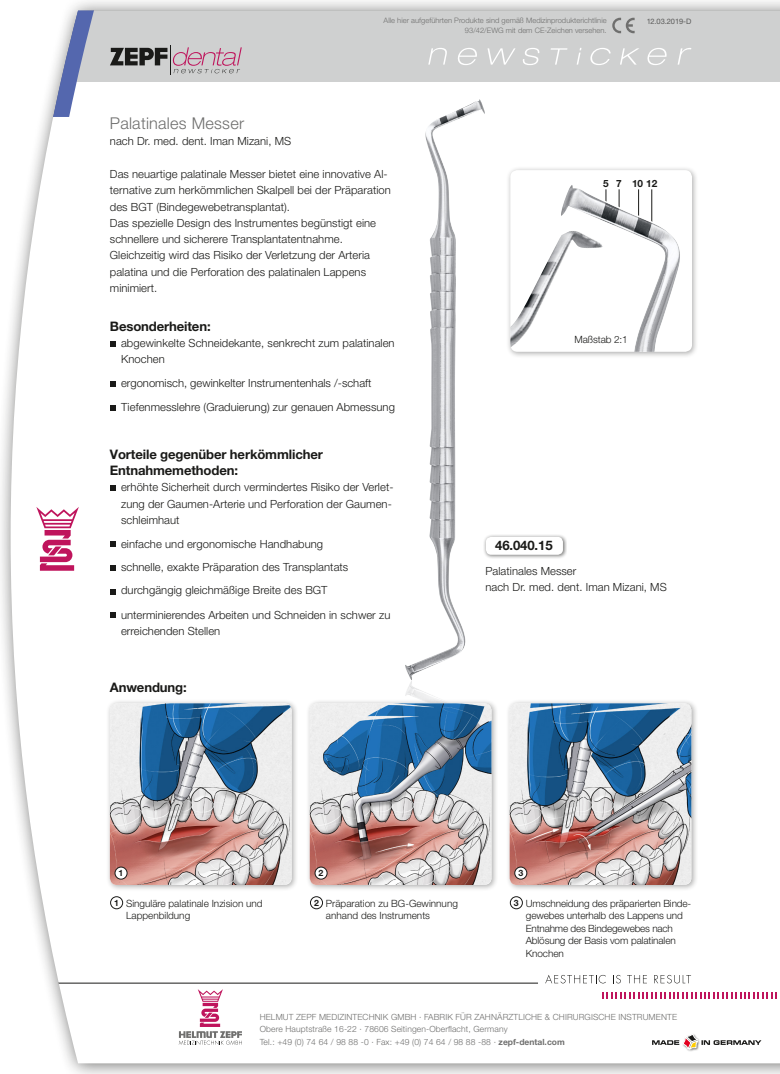
<style>
.page{position:relative;width:780px;height:1074px;background:#fff}
.page>*{position:absolute;margin:0;border:0;box-sizing:border-box;transform-origin:0 0}
.t1{font:300 16.25px "Helvetica Neue LT Pro";letter-spacing:.015em;color:#6f6f6e}
.t2{font:700 13.12px/15.8px "Helvetica Neue LT Pro";letter-spacing:-.01em;color:#1a1a18}
.t3{font:300 11.25px/16.2px "Helvetica Neue LT Pro";letter-spacing:.005em;color:#1a1a18}
.t4{font:300 10px/12.5px "Helvetica Neue LT Pro";letter-spacing:-.01em;color:#1a1a18}
.t5{font:700 10px "Helvetica Neue LT Pro";color:#1a1a18}
.t6{font:700 8.75px "Helvetica Neue LT Pro";color:#1a1a18}
.t7{font:300 8.5px/12.5px "Helvetica Neue LT Pro";letter-spacing:.015em;color:#6f6f6e}
.t8{font:300 7.5px "Helvetica Neue LT Pro";letter-spacing:.005em;color:#6f6f6e}
.t9{font:7.5px "Helvetica Neue LT Pro";letter-spacing:-.01em;color:#6f6f6e}
.s1{font-weight:700;font-size:8.75px}
.s2{font-weight:700}
</style>
<div class="page">
<div style="left:0;top:0;width:780px;height:1074px;background:#1a1a18;opacity:.6"></div>
<h1 class="t1" style="left:110px;top:113px;width:136px">Palatinales Messer</h1>
<p class="t3" style="left:110px;top:132px;width:183px">nach Dr. med. dent. Iman Mizani, MS</p>
<p class="t8" style="left:383px;top:16px;width:224px">Alle hier aufgeführten Produkte sind gemäß Medizinprodukterichtlinie</p>
<p class="t9" style="left:646px;top:17px;width:46px">12.03.2019-D</p>
<p class="t8" style="left:465px;top:26px;width:143px">93/42/EWG mit dem CE-Zeichen versehen.</p>
<p class="t3" style="left:110px;top:166px;width:282px">Das neuartige palatinale Messer bietet eine innovative Al&shy;ternative zum herkömmlichen Skalpell bei der Präparation des BGT (Bindegewebetransplantat).<br>Das spezielle Design des Instrumentes begünstigt eine schnellere und sicherere Transplantatentnahme.<br>Gleichzeitig wird das Risiko der Verletzung der Arteria palatina und die Perforation des palatinalen Lappens minimiert.</p>
<p class="t2" style="left:110px;top:318px;width:102px">Besonderheiten:</p>
<p class="t3" style="left:121px;top:335px;width:275px">abgewinkelte Schneidekante, senkrecht zum palatinalen<br>Knochen</p>
<p class="t3" style="left:121px;top:371px;width:275px;line-height:23.8px">ergonomisch, gewinkelter Instrumentenhals /-schaft<br>Tiefenmesslehre (Graduierung) zur genauen Abmessung</p>
<p class="t2" style="left:110px;top:446px;width:214px">Vorteile gegenüber herkömmlicher<br>Entnahmemethoden:</p>
<p class="t3" style="left:121px;top:479px;width:274px">erhöhte Sicherheit durch vermindertes Risiko der Verlet&shy;zung der Gaumen-Arterie und Perforation der Gaumen&shy;schleimhaut</p>
<p class="t3" style="left:121px;top:531px;width:229px;line-height:23.4px">einfache und ergonomische Handhabung schnelle, exakte Präparation des Transplantats durchgängig gleichmäßige Breite des BGT</p>
<p class="t3" style="left:121px;top:606px;width:271px">unterminierendes Arbeiten und Schneiden in schwer zu erreichenden Stellen</p>
<p class="t2" style="left:110px;top:679px;width:78px">Anwendung:</p>
<p class="t5" style="left:603px;top:177px;width:56px">5 7 1012</p>
<p class="t4" style="left:574px;top:333px;width:55px">Maßstab 2:1</p>
<p class="t2" style="left:495px;top:537px;width:59px">46.040.15</p>
<p class="t3" style="left:485px;top:562px;width:183px">Palatinales Messer<br>nach Dr. med. dent. Iman Mizani, MS</p>
<p class="t6" style="left:119px;top:867px;width:6px">1</p>
<p class="t6" style="left:318px;top:867px;width:6px">2</p>
<p class="t6" style="left:518px;top:867px;width:6px">3</p>
<p class="t4" style="left:126px;top:897px;width:138px;text-indent:-12px"><span class="s1">1</span> Singuläre palatinale Inzision und<br>Lappenbildung</p>
<p class="t4" style="left:526px;top:897px;width:165px;text-indent:-12px"><span class="s1">3</span> Umschneidung des präparierten Binde-- gewebes unterhalb des Lappens und<br>Entnahme des Bindegewebes nach<br>Ablösung der Basis vom palatinalen<br>Knochen</p>
<p class="t4" style="left:326px;top:897px;width:133px;text-indent:-12px"><span class="s1">2</span> Präparation zu BG-Gewinnung anhand des Instruments</p>
<p class="t7" style="left:260px;top:1010px;width:419px">HELMUT ZEPF MEDIZINTECHNIK GMBH · FABRIK FÜR ZAHNÄRZTLICHE &amp; CHIRURGISCHE INSTRUMENTE<br>Obere Hauptstraße 16-22 · 78606 Seitingen-Oberflacht, Germany<br>Tel.: +49 (0) 74 64 / 98 88 -0 · Fax: +49 (0) 74 64 / 98 88 -88 · <span class="s2">zepf-dental.com</span></p>
</div>
